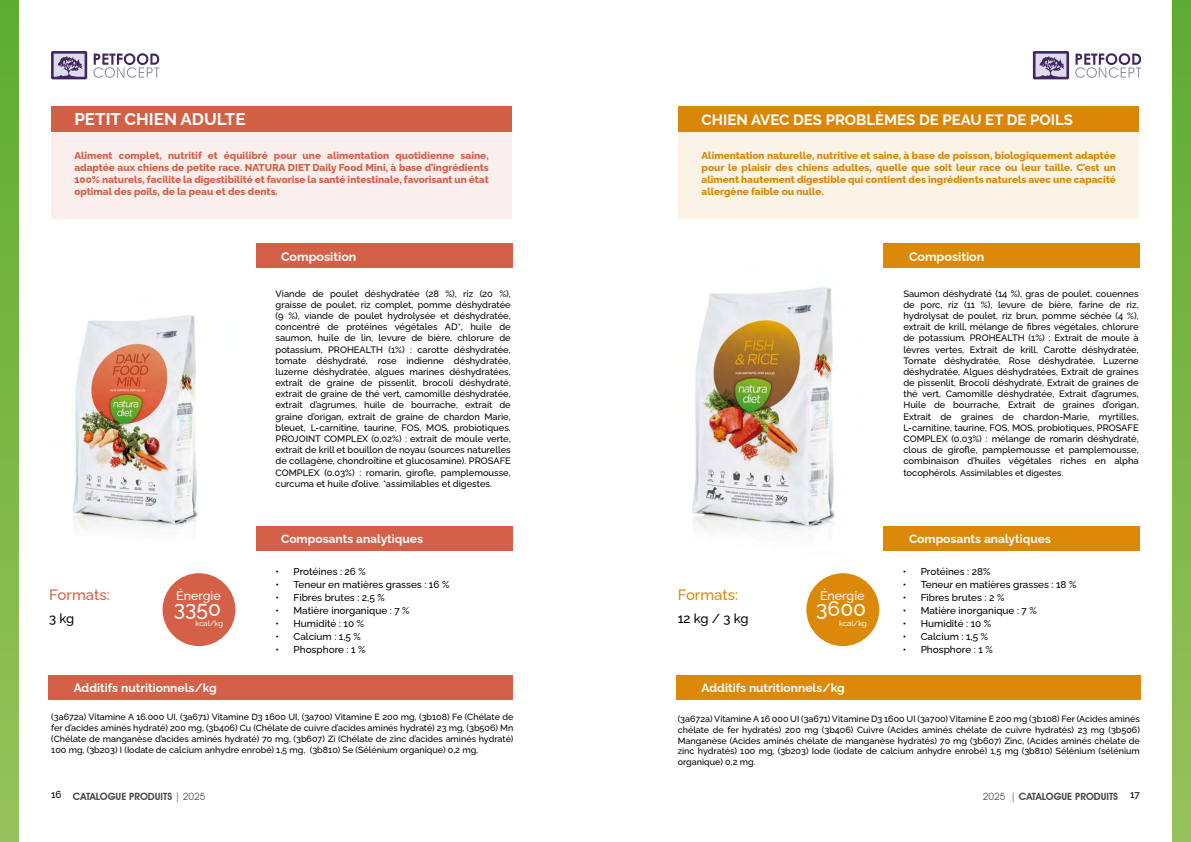
<style>
.page{position:relative;width:1191px;height:842px;background:#fff}
.page>*{position:absolute;margin:0;border:0;box-sizing:border-box;transform-origin:0 0}
.t1{font:500 21px "Raleway";color:#fff}
.t2{font:100 17px "Raleway";color:#fff}
.t3{font:100 15px "Raleway";color:#fff}
.t4{font:500 15px "Raleway";color:#d46047}
.t5{font:500 15px "Raleway";color:#dc890a}
.t6{font:500 13px "Raleway";letter-spacing:-.025em;color:#000}
.t7{font:100 12.4px "Raleway";color:#fff}
.t8{font:500 12.4px "Raleway";color:#fff}
.t9{font:100 12px "Raleway";color:#fff}
.t10{font:800 10px/12px "Raleway";color:#d46047;text-align:justify}
.t11{font:800 10px/12px "Raleway";color:#da8709;text-align:justify}
.t12{font:500 10px "Raleway";color:#000}
.t13{font:600 10px "Avant Garde IT Cby BT";color:#4a4745}
.t14{font:500 9.3px/11.2px "Raleway";color:#000;text-align:justify}
.t15{font:500 9px/10.8px "Raleway";color:#000;text-align:justify}
.t16{font:500 7.5px "Raleway";letter-spacing:-.015em;color:#fff}
.s1{font-size:9.3px}
.s2{font-weight:400}
</style>
<div class="page">
<svg style="left:1075px;top:53px;width:66px;height:25px"></svg>
<svg style="left:1033px;top:51px;width:36px;height:28px"></svg>
<svg style="left:93px;top:53px;width:66px;height:25px"></svg>
<svg style="left:51px;top:51px;width:36px;height:28px"></svg>
<div style="left:256px;top:526px;width:256px;height:25px;background:#d46047"></div>
<div style="left:256px;top:244px;width:256px;height:24px;background:#d46047"></div>
<div style="left:49px;top:675px;width:464px;height:24px;background:#d46047"></div>
<img style="left:72px;top:315px;width:126px;height:214px">
<div style="left:162px;top:573px;width:73px;height:73px;background:#d46047;border-radius:50%"></div>
<div style="left:0;top:0;width:18px;height:842px;background:linear-gradient(to bottom,#5eac31,#97c25b)"></div>
<div style="left:51px;top:106px;width:461px;height:112px;background:#faefec"></div>
<div style="left:51px;top:106px;width:461px;height:26px;background:#d26046"></div>
<div style="left:1172px;top:0;width:19px;height:842px;background:linear-gradient(to bottom,#5eac31,#97c25b)"></div>
<div style="left:884px;top:526px;width:256px;height:25px;background:#dc8909"></div>
<div style="left:884px;top:244px;width:256px;height:24px;background:#dc8909"></div>
<div style="left:676px;top:675px;width:465px;height:24px;background:#dc8909"></div>
<img style="left:692px;top:287px;width:143px;height:247px">
<div style="left:806px;top:573px;width:73px;height:73px;background:#dc8909;border-radius:50%"></div>
<div style="left:678px;top:106px;width:461px;height:112px;background:#fbf3e6"></div>
<div style="left:678px;top:106px;width:461px;height:26px;background:#da8709"></div>
<h2 class="t2" style="left:74px;top:105px;width:173px">PETIT CHIEN ADULTE</h2>
<p class="t10" style="left:74px;top:148px;width:416px">Aliment complet, nutritif et équilibré pour une alimentation quotidienne saine, adaptée aux chiens de petite race. NATURA DIET Daily Food Mini, à base d’ingrédients 100% naturels, facilite la digestibilité et favorise la santé intestinale, favorisant un état optimal des poils, de la peau et des dents.</p>
<h3 class="t3" style="left:701px;top:107px;width:373px">CHIEN AVEC DES PROBLÈMES DE PEAU ET DE POILS</h3>
<p class="t11" style="left:701px;top:148px;width:416px">Alimentation naturelle, nutritive et saine, à base de poisson, biologiquement adaptée pour le plaisir des chiens adultes, quelle que soit leur race ou leur taille. C’est un aliment hautement digestible qui contient des ingrédients naturels avec une capacité allergène faible ou nulle.</p>
<h3 class="t7" style="left:281px;top:247px;width:77px">Composition</h3>
<h3 class="t7" style="left:909px;top:247px;width:77px">Composition</h3>
<p class="t14" style="left:275px;top:287px;width:237px">Viande de poulet déshydratée (28 %), riz (20 %), graisse de poulet, riz complet, pomme déshydratée (9 %), viande de poulet hydrolysée et déshydratée, concentré de protéines végétales AD*, huile de saumon, huile de lin, levure de bière, chlorure de potassium, PROHEALTH (1%) : carotte déshydratée, tomate déshydraté, rose indienne déshydratée, luzerne déshydratée, algues marines déshydratées, extrait de graine de pissenlit, brocoli déshydraté, extrait de graine de thé vert, camomille déshydratée, extrait d’agrumes, huile de bourrache, extrait de graine d’origan, extrait de graine de chardon Marie, bleuet, L-carnitine, taurine, FOS, MOS, probiotiques.<br>PROJOINT COMPLEX (0,02%) : extrait de moule verte, extrait de krill et bouillon de noyau (sources naturelles de collagène, chondroïtine et glucosamine). PROSAFE COMPLEX (0.03%) : romarin, girofle, pamplemousse, curcuma et huile d’olive. *assimilables et digestes.</p>
<p class="t14" style="left:903px;top:287px;width:237px">Saumon déshydraté (14 %), gras de poulet, couennes de porc, riz (11 %), levure de bière, farine de riz, hydrolysat de poulet, riz brun, pomme séchée (4 %), extrait de krill, mélange de fibres végétales, chlorure de potassium. PROHEALTH (1%) : Extrait de moule à lèvres vertes, Extrait de krill, Carotte déshydratée, Tomate déshydratée, Rose déshydratée, Luzerne déshydratée, Algues déshydratées, Extrait de graines de pissenlit, Brocoli déshydraté, Extrait de graines de thé vert, Camomille déshydratée, Extrait d’agrumes, Huile de bourrache, Extrait de graines d’origan, Extrait de graines de chardon-Marie, myrtilles, L-carnitine, taurine, FOS, MOS, probiotiques, PROSAFE COMPLEX (0,03%) : mélange de romarin déshydraté, clous de girofle, pamplemousse et pamplemousse, combinaison d’huiles végétales riches en alpha</p>
<p class="t15" style="left:903px;top:466px;width:162px"><span class="s1">tocophérols.</span> Assimilables et digestes.</p>
<p class="t9" style="left:281px;top:529px;width:143px">Composants analytiques</p>
<p class="t9" style="left:909px;top:529px;width:143px">Composants analytiques</p>
<h3 class="t4" style="left:49px;top:583px;width:62px">Formats:</h3>
<h3 class="t6" style="left:49px;top:608px;width:27px">3 kg</h3>
<h3 class="t8" style="left:176px;top:586px;width:46px">Énergie</h3>
<h1 class="t1" style="left:174px;top:592px;width:49px">3350</h1>
<p class="t16" style="left:195px;top:617px;width:29px">kcal/kg</p>
<p class="t12" style="left:275px;top:564px;width:92px">• Protéines : 26 %</p>
<p class="t12" style="left:275px;top:577px;width:175px">• Teneur en matières grasses : 16 %</p>
<p class="t12" style="left:275px;top:590px;width:111px">• Fibres brutes : 2,5 %</p>
<p class="t12" style="left:275px;top:603px;width:136px">• Matière inorganique : 7 %</p>
<p class="t12" style="left:275px;top:616px;width:90px">• Humidité : 10 %</p>
<p class="t12" style="left:275px;top:629px;width:87px">• Calcium : 1,5 %</p>
<p class="t12" style="left:275px;top:642px;width:91px">• Phosphore : 1 %</p>
<h3 class="t5" style="left:677px;top:583px;width:62px">Formats:</h3>
<h3 class="t6" style="left:677px;top:608px;width:72px">12 kg / 3 kg</h3>
<h3 class="t8" style="left:820px;top:586px;width:46px">Énergie</h3>
<h1 class="t1" style="left:816px;top:592px;width:51px">3600</h1>
<p class="t16" style="left:839px;top:617px;width:29px">kcal/kg</p>
<p class="t12" style="left:902px;top:564px;width:89px">• Protéines : 28%</p>
<p class="t12" style="left:902px;top:577px;width:175px">• Teneur en matières grasses : 18 %</p>
<p class="t12" style="left:902px;top:590px;width:103px">• Fibres brutes : 2 %</p>
<p class="t12" style="left:902px;top:603px;width:136px">• Matière inorganique : 7 %</p>
<p class="t12" style="left:902px;top:616px;width:90px">• Humidité : 10 %</p>
<p class="t12" style="left:902px;top:629px;width:87px">• Calcium : 1,5 %</p>
<p class="t12" style="left:902px;top:642px;width:91px">• Phosphore : 1 %</p>
<p class="t9" style="left:74px;top:678px;width:145px">Additifs nutritionnels/kg</p>
<p class="t9" style="left:701px;top:678px;width:145px">Additifs nutritionnels/kg</p>
<p class="t15" style="left:51px;top:711px;width:463px">(3a672a) Vitamine A 16.000 UI, (3a671) Vitamine D3 1600 UI, (3a700) Vitamine E 200 mg, (3b108) Fe (Chélate de fer d’acides aminés hydraté) 200 mg, (3b406) Cu (Chélate de cuivre d’acides aminés hydraté) 23 mg, (3b506) Mn (Chélate de manganèse d’acides aminés hydraté) 70 mg, (3b607) Zi (Chélate de zinc d’acides aminés hydraté)<br>100 mg, (3b203) I (Iodate de calcium anhydre enrobé) 1,5 mg, (3b810) Se (Sélénium organique) 0,2 mg,</p>
<p class="t15" style="left:677px;top:712px;width:464px">(3a672a) Vitamine A 16 000 UI (3a671) Vitamine D3 1600 UI (3a700) Vitamine E 200 mg (3b108) Fer (Acides aminés chélate de fer hydratés) 200 mg (3b406) Cuivre (Acides aminés chélate de cuivre hydratés) 23 mg (3b506)<br>Manganèse (Acides aminés chélate de manganèse hydratés) 70 mg (3b607) Zinc, (Acides aminés chélate de zinc hydratés) 100 mg, (3b203) Iode (iodate de calcium anhydre enrobé) 1,5 mg (3b810) Sélénium (sélénium organique) 0,2 mg.</p>
<p class="t13" style="left:51px;top:790px;width:156px"><sup>16</sup> CATALOGUE PRODUITS <span class="s2">| 2025</span></p>
<p class="t13" style="left:982px;top:790px;width:159px"><span class="s2">2025 |</span> CATALOGUE PRODUITS <sup>17</sup></p>
</div>
